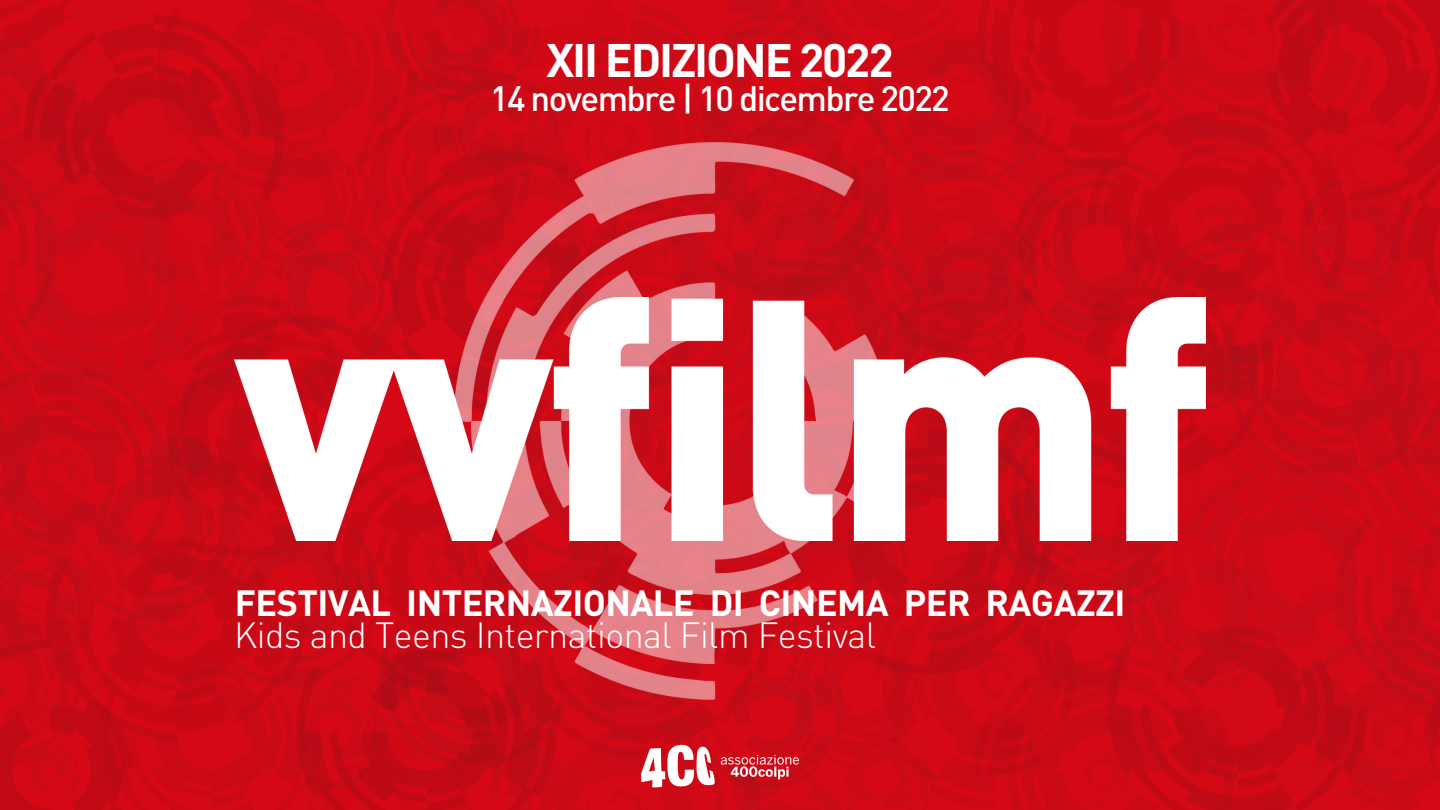
<style>
.page{position:relative;width:1440px;height:810px;background:#fff}
.page>*{position:absolute;margin:0;border:0;box-sizing:border-box;transform-origin:0 0}
.t1{font:700 46.4px "DIN Pro";letter-spacing:-.045em;color:#fff}
.t2{font:700 36px "DIN Pro";letter-spacing:-.015em;color:#fff}
.t3{font:300 36px "DIN Pro";letter-spacing:-.015em;color:#fff}
.t4{font:500 34.8px "DIN Pro";letter-spacing:-.045em;color:#fff}
</style>
<div class="page">
<img style="left:0;top:0;width:1440px;height:810px">
<img style="left:454px;top:140px;width:434px;height:559px">
<img style="left:234px;top:298px;width:971px;height:243px">
<img style="left:641px;top:745px;width:158px;height:42px">
<p class="t1" style="left:546px;top:30px;width:349px">XII EDIZIONE 2022</p>
<p class="t4" style="left:490px;top:76px;width:461px">14 novembre | 10 dicembre 2022</p>
<p class="t2" style="left:235px;top:579px;width:892px">FESTIVAL INTERNAZIONALE DI CINEMA PER RAGAZZI</p>
<p class="t3" style="left:234px;top:613px;width:643px">Kids and Teens International Film Festival</p>
</div>
